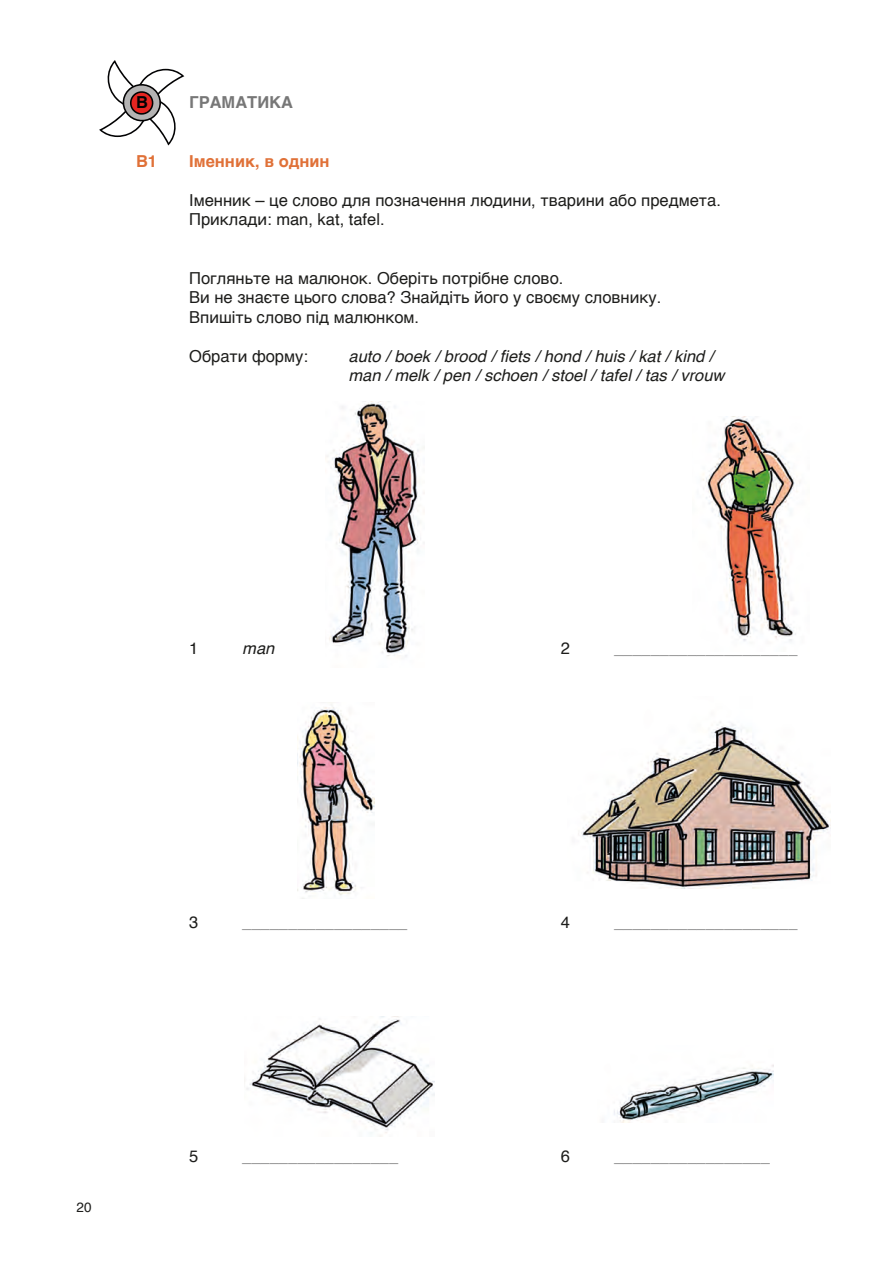
<style>
.page{position:relative;width:893px;height:1263px;background:#fff}
.page>*{position:absolute;margin:0;border:0;box-sizing:border-box;transform-origin:0 0}
.Standaard1{font:16.5px "Helvetica";color:#1d1d1b}
.Standaard1-2{font:16.5px "Helvetica";color:#7a7a7b}
.Standaard1-3{font:italic 16.5px "Helvetica";color:#1d1d1b}
.Standaard1-4{font:700 16.5px "Helvetica";color:#e07138}
.Standaard1-5{font:700 16.5px "Helvetica";color:#777}
.Standaard1-6{font:700 16.5px "Helvetica";color:#020203}
.t1{font:13.5px "Helvetica";color:#1d1d1b}
</style>
<div class="page">
<img style="left:326px;top:402px;width:99px;height:255px">
<img style="left:246px;top:1016px;width:189px;height:120px">
<img style="left:614px;top:1064px;width:160px;height:59px">
<img style="left:299px;top:704px;width:76px;height:195px">
<img style="left:578px;top:721px;width:251px;height:167px">
<img style="left:702px;top:417px;width:98px;height:224px">
<svg style="left:99px;top:60px;width:85px;height:85px"></svg>
<p class="Standaard1-6" style="left:136px;top:93px;width:13px">B</p>
<p class="Standaard1-5" style="left:189px;top:93px;width:105px">ГРАМАТИКА</p>
<p class="Standaard1-4" style="left:136px;top:151px;width:23px">B1</p>
<p class="Standaard1-4" style="left:189px;top:151px;width:142px">Іменник, в однин</p>
<p class="Standaard1" style="left:189px;top:187px;width:533px">Іменник – це слово для позначення людини, тварини або предмета.</p>
<p class="Standaard1" style="left:189px;top:207px;width:197px">Приклади: man, kat, tafel.</p>
<p class="Standaard1" style="left:189px;top:265px;width:376px">Погляньте на малюнок. Оберіть потрібне слово.</p>
<p class="Standaard1" style="left:189px;top:285px;width:474px">Ви не знаєте цього слова? Знайдіть його у своєму словнику.</p>
<p class="Standaard1" style="left:189px;top:304px;width:231px">Впишіть слово під малюнком.</p>
<p class="Standaard1" style="left:189px;top:343px;width:120px">Обрати форму:</p>
<p class="Standaard1-3" style="left:348px;top:343px;width:367px">auto / boek / brood / fiets / hond / huis / kat / kind /</p>
<p class="Standaard1-3" style="left:348px;top:363px;width:378px">man / melk / pen / schoen / stoel / tafel / tas / vrouw</p>
<p class="Standaard1" style="left:189px;top:636px;width:11px">1</p>
<p class="Standaard1-3" style="left:242px;top:636px;width:34px">man</p>
<p class="Standaard1" style="left:561px;top:636px;width:11px">2</p>
<p class="Standaard1-2" style="left:614px;top:636px;width:185px">____________________</p>
<p class="t1" style="left:77px;top:1197px;width:17px">20</p>
<p class="Standaard1" style="left:189px;top:909px;width:11px">3</p>
<p class="Standaard1-2" style="left:242px;top:909px;width:167px">__________________</p>
<p class="Standaard1" style="left:189px;top:1143px;width:11px">5</p>
<p class="Standaard1-2" style="left:242px;top:1143px;width:157px">_________________</p>
<p class="Standaard1" style="left:561px;top:909px;width:11px">4</p>
<p class="Standaard1-2" style="left:614px;top:909px;width:185px">____________________</p>
<p class="Standaard1" style="left:561px;top:1143px;width:11px">6</p>
<p class="Standaard1-2" style="left:614px;top:1143px;width:157px">_________________</p>
</div>
